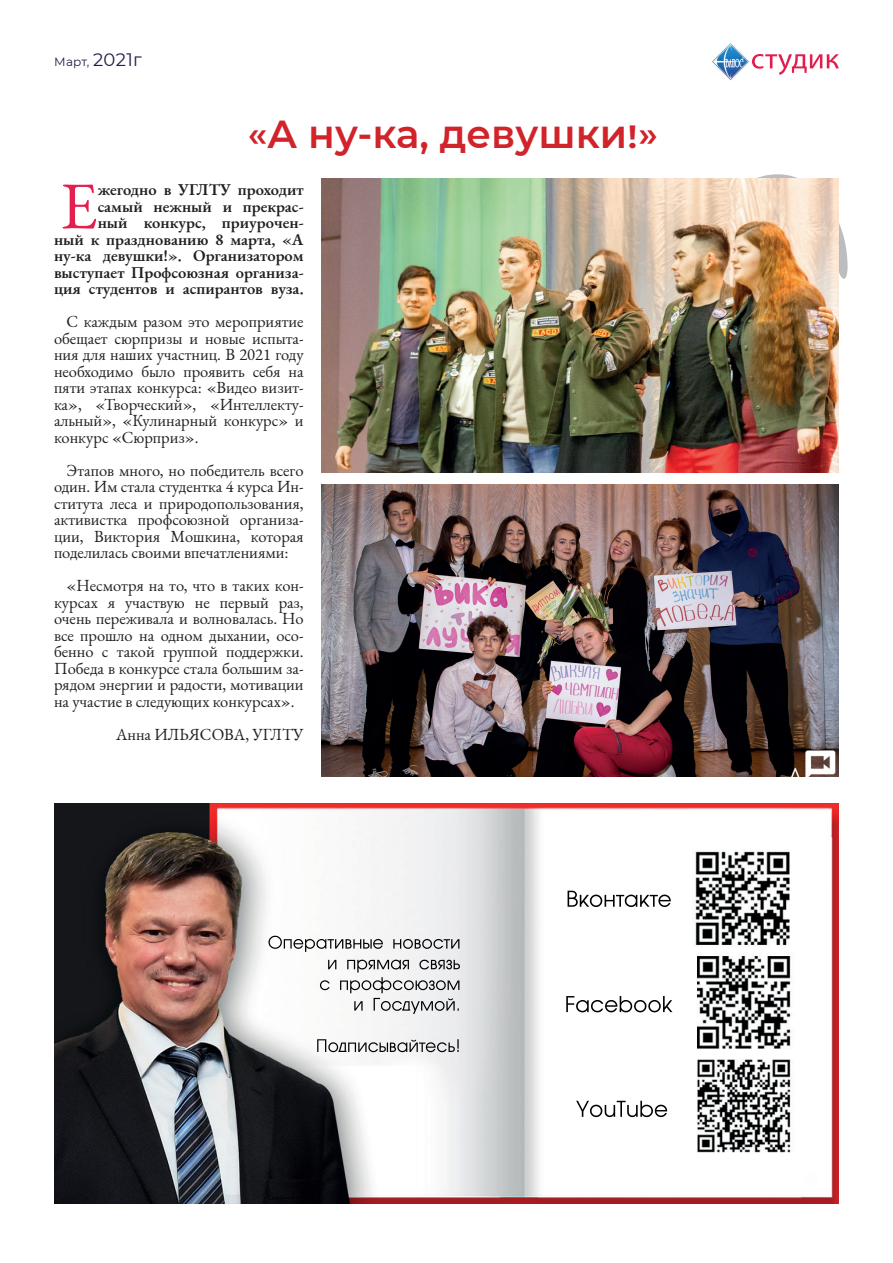
<style>
.page{position:relative;width:893px;height:1263px;background:#fff}
.page>*{position:absolute;margin:0;border:0;box-sizing:border-box;transform-origin:0 0}
.t1{font:66.75px "EB Garamond";color:#e21f4e}
.t2{font:600 39px "Montserrat";color:#d1232a}
.t3{font:16.5px/16.5px "EB Garamond";color:#231f20;text-align:justify}
.t4{font:600 16.5px/16.5px "EB Garamond";color:#231f20;text-align:right}
.t5{font:12px "Montserrat";color:#221c48}
.s1{font-size:18px}
</style>
<div class="page">
<svg style="left:752px;top:54px;width:87px;height:21px"></svg>
<img style="left:712px;top:43px;width:37px;height:37px">
<img style="left:54px;top:803px;width:784px;height:401px">
<img style="left:322px;top:179px;width:517px;height:293px">
<img style="left:322px;top:485px;width:517px;height:291px">
<p class="t5" style="left:54px;top:54px;width:89px">Март, <span class="s1">2021г</span></p>
<h2 class="t2" style="left:248px;top:107px;width:412px">«А ну-ка, девушки!»</h2>
<p class="t4" style="left:54px;top:181px;width:251px">жегодно в УГЛТУ проходит самый нежный и прекрас-<br>ный конкурс, приурочен-<br>ный к празднованию 8 марта, «А ну-ка девушки!». Организатором выступает Профсоюзная организа&shy;ция студентов и аспирантов вуза.</p>
<p class="t3" style="left:54px;top:313px;width:251px;text-indent:13px">С каждым разом это мероприятие обещает сюрпризы и новые испыта&shy;ния для наших участниц. В 2021 году необходимо было проявить себя на пяти этапах конкурса: «Видео визит&shy;ка», «Творческий», «Интеллекту&shy;альный», «Кулинарный конкурс» и конкурс «Сюрприз».</p>
<p class="t3" style="left:54px;top:462px;width:251px;text-indent:13px">Этапов много, но победитель всего один. Им стала студентка 4 курса Ин&shy;ститута леса и природопользования, активистка профсоюзной организа&shy;ции, Виктория Мошкина, которая поделилась своими впечатлениями:</p>
<p class="t3" style="left:54px;top:577px;width:251px;text-indent:13px">«Несмотря на то, что в таких кон&shy;курсах я участвую не первый раз, очень переживала и волновалась. Но все прошло на одном дыхании, осо&shy;бенно с такой группой поддержки.<br>Победа в конкурсе стала большим за&shy;рядом энергии и радости, мотивации на участие в следующих конкурсах».</p>
<p class="t3" style="left:116px;top:726px;width:189px">Анна ИЛЬЯСОВА, УГЛТУ</p>
<h1 class="t1" style="left:60px;top:162px;width:39px">Е</h1>
</div>
